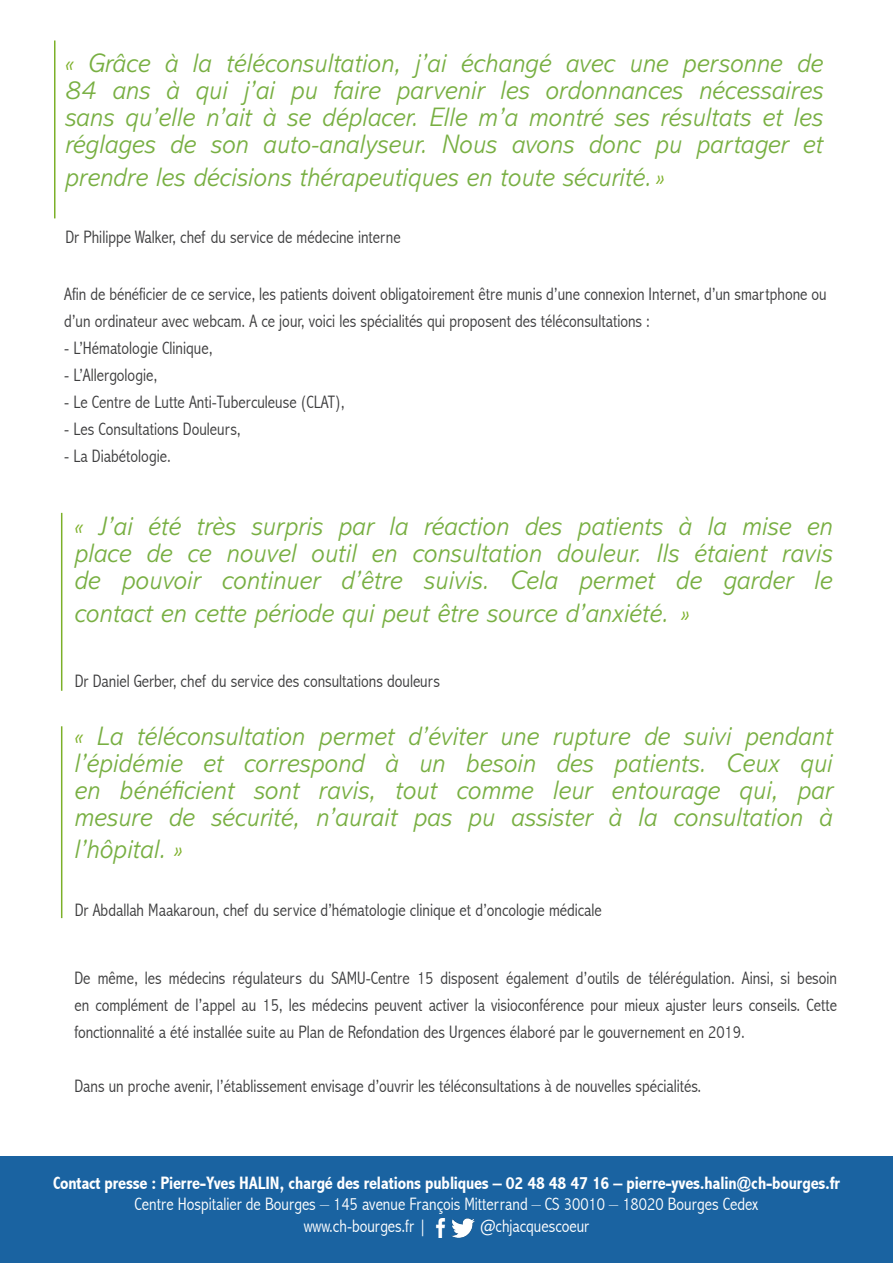
<style>
.page{position:relative;width:893px;height:1263px;background:#fff}
.page>*{position:absolute;margin:0;border:0;box-sizing:border-box;transform-origin:0 0}
.t1{font:italic 300 27px/27px "Abadi MT Std";color:#78af42;text-align:justify}
.t2{font:300 condensed 18px/27px "Abadi";color:#3e3e3f;text-align:justify}
.t3{font:300 condensed 18px "Abadi";color:#fff}
.t4{font:700 condensed 18px "Abadi";letter-spacing:-.01em;color:#fff}
.s1{color:#7cb028}
</style>
<div class="page">
<div style="left:0;top:1157px;width:893px;height:106px;background:#1a63a1"></div>
<img style="left:435px;top:1219px;width:11px;height:18px">
<img style="left:451px;top:1218px;width:23px;height:20px">
<hr style="left:61px;top:513px;width:1px;height:178px;background:#7cb028">
<hr style="left:61px;top:726px;width:1px;height:192px;background:#7cb028">
<hr style="left:54px;top:41px;width:2px;height:177px;background:#7cb028">
<p class="t1" style="left:65px;top:51px;width:760px"><span class="s1">«</span> Grâce à la téléconsultation, j’ai échangé avec une personne de 84 ans à qui j’ai pu faire parvenir les ordonnances nécessaires sans qu’elle n’ait à se déplacer. Elle m’a montré ses résultats et les réglages de son auto-analyseur. Nous avons donc pu partager et</p>
<p class="t1" style="left:65px;top:164px;width:601px">prendre les décisions thérapeutiques en toute sécurité.<span class="s1">»</span></p>
<p class="t2" style="left:65px;top:224px;width:337px">Dr Philippe Walker, chef du service de médecine interne</p>
<p class="t2" style="left:64px;top:280px;width:764px">Afin de bénéficier de ce service, les patients doivent obligatoirement être munis d’une connexion Internet, d’un smartphone ou d’un ordinateur avec webcam. A ce jour, voici les spécialités qui proposent des téléconsultations :</p>
<p class="t2" style="left:64px;top:334px;width:150px">- L’Hématologie Clinique,</p>
<p class="t2" style="left:64px;top:361px;width:95px">- L’Allergologie,</p>
<p class="t2" style="left:64px;top:388px;width:282px">- Le Centre de Lutte Anti-Tuberculeuse (CLAT),</p>
<p class="t2" style="left:64px;top:415px;width:178px">- Les Consultations Douleurs,</p>
<p class="t2" style="left:64px;top:442px;width:108px">- La Diabétologie.</p>
<p class="t1" style="left:75px;top:514px;width:760px"><span class="s1">«</span> J’ai été très surpris par la réaction des patients à la mise en place de ce nouvel outil en consultation douleur. Ils étaient ravis de pouvoir continuer d’être suivis. Cela permet de garder le</p>
<p class="t1" style="left:75px;top:600px;width:616px">contact en cette période qui peut être source d’anxiété. <span class="s1">»</span></p>
<p class="t2" style="left:75px;top:667px;width:367px">Dr Daniel Gerber, chef du service des consultations douleurs</p>
<p class="t1" style="left:75px;top:723px;width:760px"><span class="s1">«</span> La téléconsultation permet d’éviter une rupture de suivi pendant l’épidémie et correspond à un besoin des patients. Ceux qui en bénéficient sont ravis, tout comme leur entourage qui, par mesure de sécurité, n’aurait pas pu assister à la consultation à</p>
<p class="t1" style="left:75px;top:836px;width:109px">l’hôpital. <span class="s1">»</span></p>
<p class="t2" style="left:75px;top:896px;width:529px">Dr Abdallah Maakaroun, chef du service d’hématologie clinique et d’oncologie médicale</p>
<p class="t2" style="left:74px;top:964px;width:764px">De même, les médecins régulateurs du SAMU-Centre 15 disposent également d’outils de télérégulation. Ainsi, si besoin en complément de l’appel au 15, les médecins peuvent activer la visioconférence pour mieux ajuster leurs conseils. Cette fonctionnalité a été installée suite au Plan de Refondation des Urgences élaboré par le gouvernement en 2019.</p>
<p class="t2" style="left:74px;top:1072px;width:628px">Dans un proche avenir, l’établissement envisage d’ouvrir les téléconsultations à de nouvelles spécialités.</p>
<p class="t4" style="left:53px;top:1172px;width:788px">Contact presse : Pierre-Yves HALIN, chargé des relations publiques – 02 48 48 47 16 – pierre-yves.halin@ch-bourges.fr</p>
<p class="t3" style="left:135px;top:1194px;width:625px">Centre Hospitalier de Bourges – 145 avenue François Mitterrand – CS 30010 – 18020 Bourges Cedex</p>
<p class="t3" style="left:304px;top:1215px;width:125px">www.ch-bourges.fr |</p>
<p class="t3" style="left:481px;top:1215px;width:110px">@chjacquescoeur</p>
</div>
